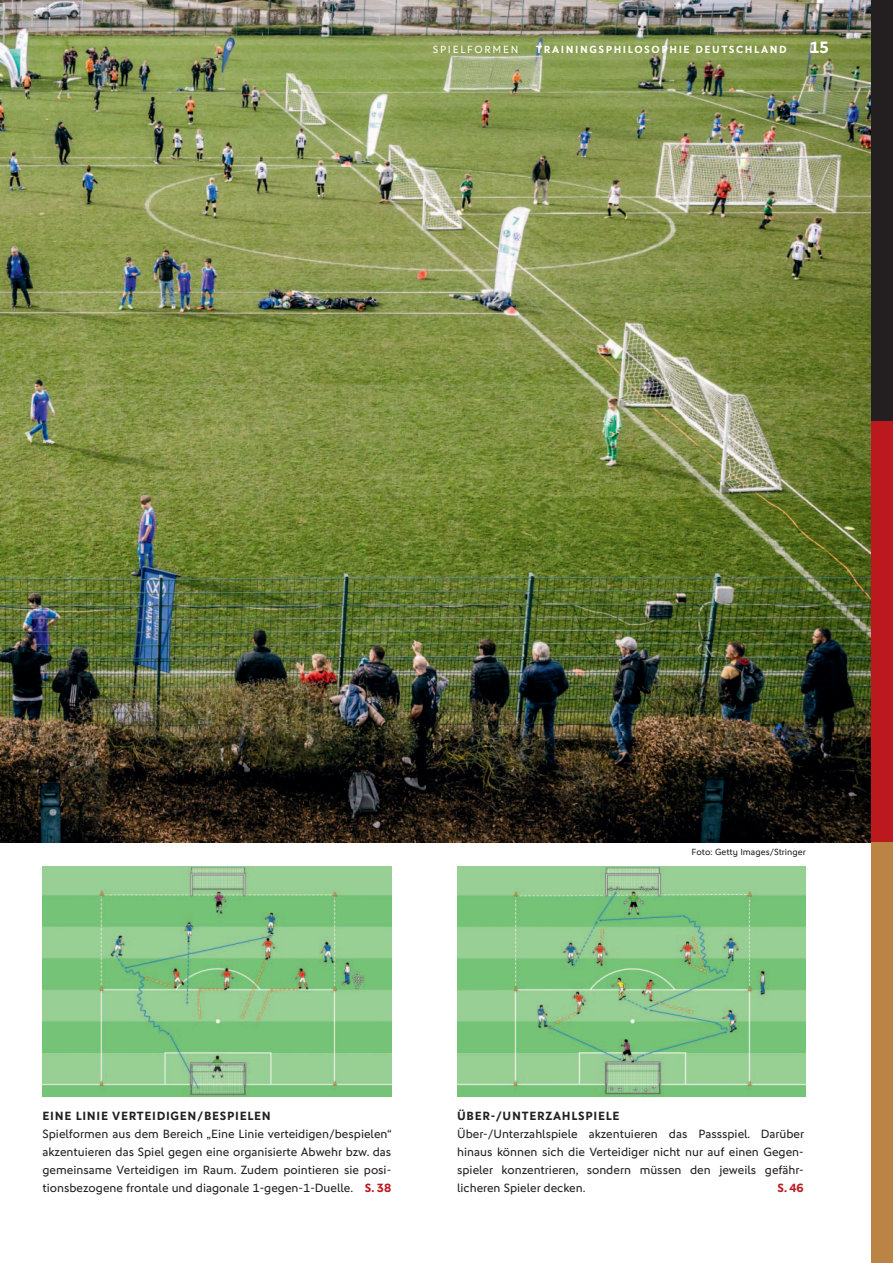
<style>
.page{position:relative;width:893px;height:1263px;background:#fff}
.page>*{position:absolute;margin:0;border:0;box-sizing:border-box;transform-origin:0 0}
.t1{font:700 16.5px "DFB Sans";color:#fff}
.t2{font:12px/18px "DFB Sans";color:#231f20;text-align:justify}
.t3{font:700 12px "DFB Sans";letter-spacing:.06em;color:#231f20}
.t4{font:700 12px "DFB Sans";color:#bc191f}
.t5{font:700 10.5px "DFB Sans";letter-spacing:.15em;color:#fff}
.t6{font:10.5px "DFB Sans";letter-spacing:.16em;color:#fff}
.t7{font:9px "DFB Sans";color:#231f20}
.s1{font-weight:700;color:#bc191f}
</style>
<div class="page">
<img style="left:0;top:0;width:872px;height:842px">
<div style="left:872px;top:0;width:21px;height:421px;background:#231f20"></div>
<div style="left:872px;top:421px;width:21px;height:421px;background:#bc191f"></div>
<div style="left:872px;top:842px;width:21px;height:421px;background:#bb8445"></div>
<img style="left:43px;top:867px;width:348px;height:229px">
<img style="left:457px;top:867px;width:349px;height:229px">
<p class="t6" style="left:433px;top:45px;width:87px">SPIELFORMEN</p>
<p class="t5" style="left:536px;top:45px;width:252px">TRAININGSPHILOSOPHIE DEUTSCHLAND</p>
<h1 class="t1" style="left:809px;top:41px;width:21px">15</h1>
<p class="t7" style="left:692px;top:849px;width:116px">Foto: Getty Images/Stringer</p>
<p class="t3" style="left:43px;top:1112px;width:230px">EINE LINIE VERTEIDIGEN/BESPIELEN</p>
<p class="t2" style="left:43px;top:1126px;width:351px">Spielformen aus dem Bereich „Eine Linie verteidigen/bespielen“ akzentuieren das Spiel gegen eine organisierte Abwehr bzw. das gemeinsame Verteidigen im Raum. Zudem pointieren sie posi - tionsbezogene frontale und diagonale 1-gegen-1-Duelle. <span class="s1">S. 38</span></p>
<p class="t3" style="left:457px;top:1112px;width:164px">ÜBER-/UNTERZAHLSPIELE</p>
<p class="t2" style="left:457px;top:1126px;width:348px">Über-/Unterzahlspiele akzentuieren das Passspiel. Darüber hinaus können sich die Verteidiger nicht nur auf einen Gegen&shy;spieler konzentrieren, sondern müssen den jeweils gefähr - licheren Spieler decken.</p>
<p class="t4" style="left:777px;top:1184px;width:28px">S. 46</p>
</div>
